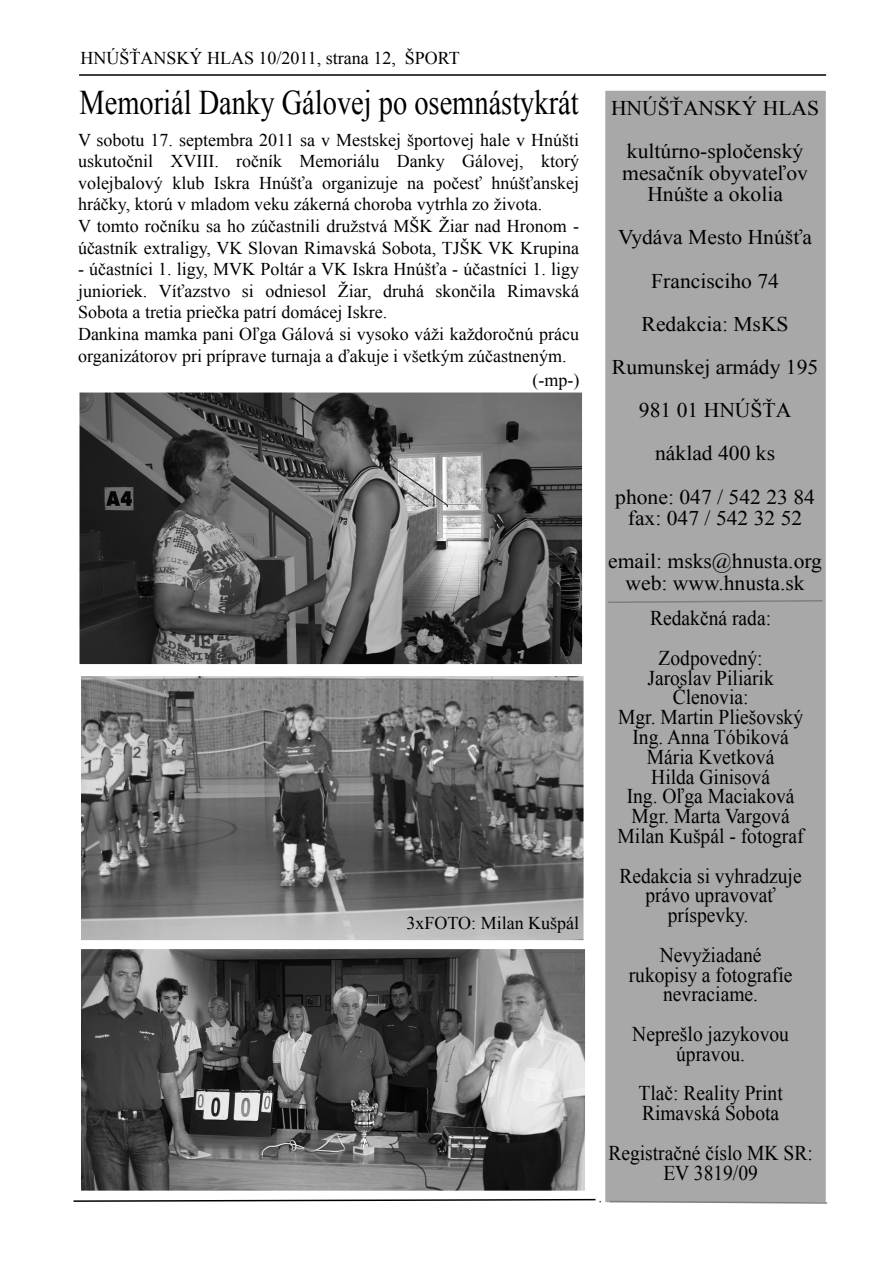
<style>
.page{position:relative;width:893px;height:1263px;background:#fff}
.page>*{position:absolute;margin:0;border:0;box-sizing:border-box;transform-origin:0 0}
.t1{font:34.5px "Times New Roman";color:#000;scale:.82 1}
.t2{font:21px/19.8px "Times New Roman";color:#000;text-align:center;scale:.93 1}
.t3{font:21px/19.8px "Times New Roman";letter-spacing:-.055em;color:#000;scale:.93 1}
.t4{font:20.85px/43.2px "Times New Roman";color:#000;text-align:center}
.t5{font:20.85px "Times New Roman";letter-spacing:.055em;color:#000}
.t6{font:18px/21.6px "Times New Roman";color:#000}
</style>
<div class="page">
<hr style="left:79px;top:74px;width:747px;height:2px;background:#000">
<div style="left:604px;top:90px;width:222px;height:1113px;background:#a8a8a8"></div>
<div style="left:604px;top:89px;width:223px;height:1115px;border:2px solid #fff"></div>
<svg style="left:608px;top:1200px;width:220px;height:4px"></svg>
<svg style="left:608px;top:600px;width:215px;height:3px"></svg>
<svg style="left:73px;top:1198px;width:528px;height:4px"></svg>
<img style="left:80px;top:392px;width:502px;height:272px">
<img style="left:81px;top:676px;width:503px;height:264px">
<img style="left:81px;top:949px;width:504px;height:241px">
<p class="t6" style="left:81px;top:47px;width:383px">H NÚŠŤANSKÝ H LAS 10/2011, strana 12, ŠPO RT</p>
<h1 class="t1" style="left:80px;top:83px;width:618px">M em oriálDank y Gálovejpo osem nástyk rát</h1>
<p class="t6" style="left:78px;top:129px;width:506px">Vsobotu 17. septem bra 2011 sa vMestsk ejšportovejh ale vH núšti usk utočnil XVIII. ročník M em oriálu Dank y Gálovej, k torý volejbalový k lub Isk ra H núšť a organizuje na počesť h núšť ansk ej h ráčk y, k torú vm ladom vek u zák erná ch oroba vytrh la zo života.<br>Vtom to ročník u sa h o zúčastnili družstvá M ŠK Ž iar nad H ronom - účastník extraligy, VK Slovan Rim avsk á Sobota, TJŠK VK Krupina</p>
<p class="t6" style="left:78px;top:258px;width:502px">- účastníci 1. ligy, M VK Poltár a VK Isk ra H núšť a - účastníci 1. ligy junioriek . Víť azstvo si odniesolŽ iar, druh á sk ončila Rim avsk á Sobota a tretia priečk a patrí dom ácejIsk re.<br>Dank ina m am k a pani O ľga Gálová si vysok o váži k aždoročnú prácu organizátorovpri príprave turnaja a ďak uje i všetk ým zúčastneným .</p>
<p class="t6" style="left:532px;top:369px;width:51px">(-m p-)</p>
<p class="t6" style="left:406px;top:912px;width:183px">3xFO TO : M ilan Kušpál</p>
<p class="t4" style="left:611px;top:86px;width:211px">H NÚŠŤANSKÝ H LAS k ultúrno-spločensk ý</p>
<p class="t4" style="left:622px;top:162px;width:192px;line-height:21.6px">m esačník obyvateľov<br>H núšte a ok olia</p>
<p class="t4" style="left:612px;top:216px;width:208px">VydávaMesto H núšťa<br>Franciscih o 74<br>Redak cia: MsKS<br>Rum unsk ejarm ády 19 5<br>9 81 01 H NÚŠŤA<br>nák lad 400 k s<br>ph one: 047 /542 23 84</p>
<p class="t4" style="left:608px;top:497px;width:215px">fax: 047 /542 32 52<br>em ail: m sk s@ h nusta.org</p>
<p class="t5" style="left:625px;top:571px;width:176px">w eb: w w w.h nusta.sk</p>
<p class="t2" style="left:650px;top:598px;width:131px;line-height:39.6px">Redak čná rada:<br>Z odpovedný:</p>
<p class="t2" style="left:618px;top:667px;width:205px">JaroslavPiliarik<br>Č lenovia:<br>M gr. M artin Pliešovsk ý<br>Ing. Anna Tóbik ová<br>M ária Kvetk ová<br>H ilda Ginisová<br>Ing. O ľga M aciak ová<br>M gr. M arta Vargová<br>M ilan Kušpál- fotograf</p>
<p class="t2" style="left:619px;top:865px;width:195px">Redak cia si vyh radzuje právo upravovať príspevk y.</p>
<p class="t2" style="left:629px;top:945px;width:175px">Nevyžiadané<br>ruk opis y a fotografie nevraciam e.</p>
<p class="t2" style="left:632px;top:1024px;width:170px">Neprešlo jazyk ovou úpravou.</p>
<p class="t3" style="left:638px;top:1083px;width:161px">Tlač: Reality Print<br>Rim avsk á Sobota</p>
<p class="t2" style="left:608px;top:1143px;width:221px">Registračné číslo M K SR:<br>EV3819 /09</p>
</div>
